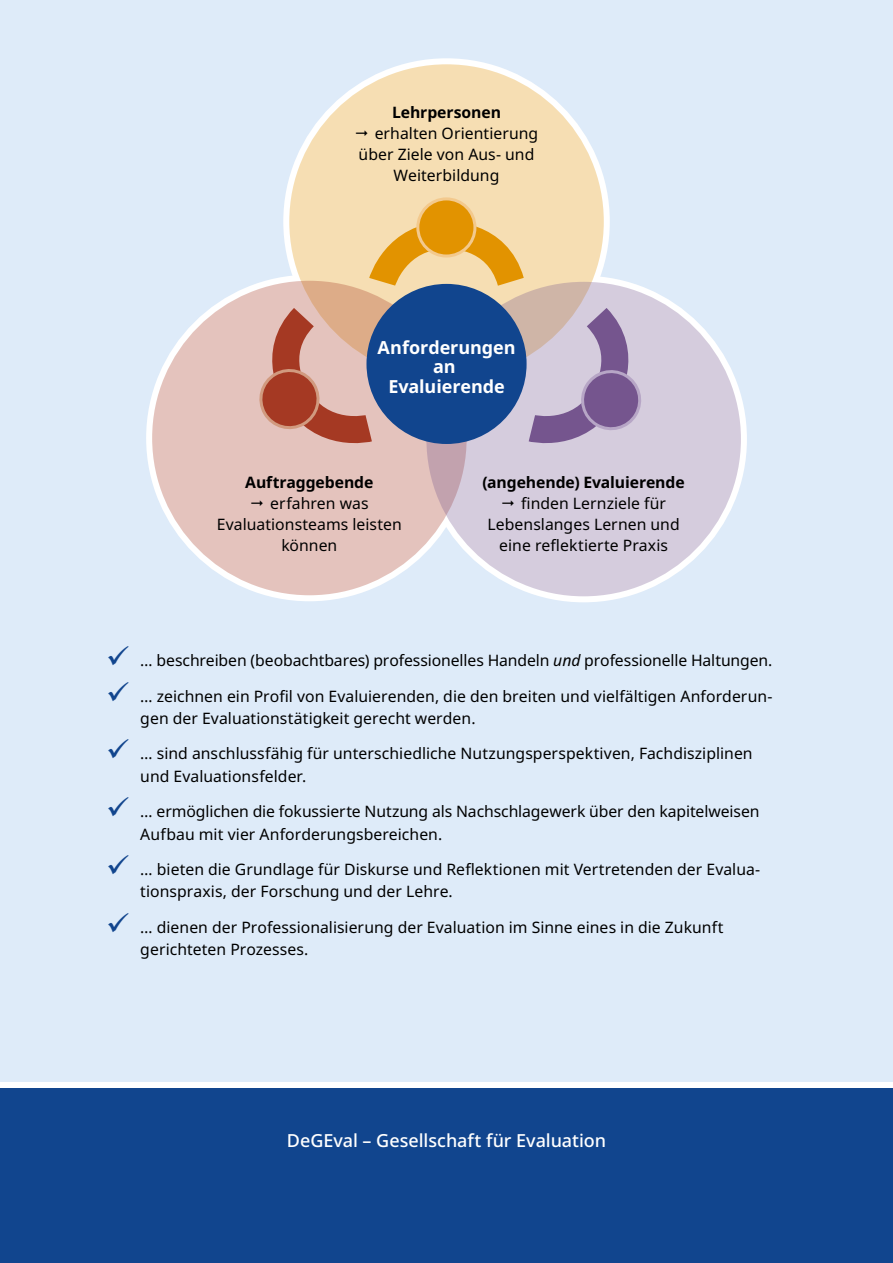
<style>
.page{position:relative;width:893px;height:1263px;background:#fff}
.page>*{position:absolute;margin:0;border:0;box-sizing:border-box;transform-origin:0 0}
.Headline_H1{font:500 18px "Noto Sans";color:#fff}
.t1{font:700 18px/19.5px "Noto Sans";letter-spacing:-.005em;color:#fff;text-align:center}
.Fließtext{font:15.75px/22.5px "Noto Sans";letter-spacing:.005em;color:#000}
.Fließtext-2{font:700 15.75px "Noto Sans";letter-spacing:-.005em;color:#000}
.s1{color:#11458e}
.s2{font-style:italic}
</style>
<div class="page">
<div style="left:0;top:0;width:893px;height:1081px;background:#deebf9"></div>
<div style="left:0;top:1089px;width:893px;height:174px;background:#11458e"></div>
<div style="left:289px;top:64px;width:315px;height:315px;background:#f6deb3;border-radius:50%"></div>
<div style="left:152px;top:281px;width:315px;height:314px;background:#e4c3bd;border-radius:50%"></div>
<div style="left:426px;top:282px;width:315px;height:314px;background:#d5ccdd;border-radius:50%"></div>
<div style="left:418px;top:199px;width:57px;height:57px;background:#e29300;border-radius:50%"></div>
<div style="left:416px;top:197px;width:60px;height:60px;border:3px solid #f3c98d;border-radius:50%"></div>
<svg style="left:257px;top:233px;width:387px;height:222px"></svg>
<div style="left:366px;top:284px;width:161px;height:160px;background:#11458e;border-radius:50%"></div>
<p class="Fließtext-2" style="left:392px;top:101px;width:110px">Lehrpersonen</p>
<p class="Fließtext" style="left:375px;top:122px;width:165px">erhalten Orientierung</p>
<p class="Fließtext" style="left:359px;top:143px;width:177px">über Ziele von Aus- und</p>
<p class="Fließtext" style="left:394px;top:164px;width:107px">Weiterbildung</p>
<h2 class="t1" style="left:378px;top:338px;width:140px">Anforderungen an</h2>
<h2 class="t1" style="left:388px;top:377px;width:118px">Evaluierende</h2>
<p class="Fließtext-2" style="left:245px;top:471px;width:130px">Auftraggebende</p>
<p class="Fließtext" style="left:270px;top:492px;width:100px">erfahren was</p>
<p class="Fließtext" style="left:217px;top:513px;width:187px">Evaluationsteams leisten</p>
<p class="Fließtext" style="left:281px;top:534px;width:57px">können</p>
<p class="Fließtext-2" style="left:483px;top:471px;width:204px">(angehende) Evaluierende</p>
<p class="Fließtext" style="left:521px;top:492px;width:147px">finden Lernziele für</p>
<p class="Fließtext" style="left:488px;top:513px;width:194px">Lebenslanges Lernen und</p>
<p class="Fließtext" style="left:499px;top:534px;width:170px">eine reflektierte Praxis</p>
<p class="Fließtext" style="left:106px;top:650px;width:668px"><span class="s1">✓</span> … beschreiben (beobachtbares) professionelles Handeln <span class="s2">und</span> professionelle Haltungen.</p>
<p class="Fließtext" style="left:140px;top:685px;width:634px;text-indent:-34px"><span class="s1">✓</span> … zeichnen ein Profil von Evaluierenden, die den breiten und vielfältigen Anforderun&shy;gen der Evaluationstätigkeit gerecht werden.</p>
<p class="Fließtext" style="left:140px;top:743px;width:614px;text-indent:-34px"><span class="s1">✓</span> … sind anschlussfähig für unterschiedliche Nutzungsperspektiven, Fachdisziplinen und Evaluationsfelder.</p>
<p class="Fließtext" style="left:140px;top:800px;width:621px;text-indent:-34px"><span class="s1">✓</span> … ermöglichen die fokussierte Nutzung als Nachschlagewerk über den kapitelweisen<br>Aufbau mit vier Anforderungsbereichen.</p>
<p class="Fließtext" style="left:140px;top:858px;width:621px;text-indent:-34px"><span class="s1">✓</span> … bieten die Grundlage für Diskurse und Reflektionen mit Vertretenden der Evalua&shy;tionspraxis, der Forschung und der Lehre.</p>
<p class="Fließtext" style="left:140px;top:916px;width:585px;text-indent:-34px"><span class="s1">✓</span> … dienen der Professionalisierung der Evaluation im Sinne eines in die Zukunft gerichteten Prozesses.</p>
<p class="Headline_H1" style="left:287px;top:1128px;width:321px">DeGEval – Gesellschaft für Evaluation</p>
</div>
